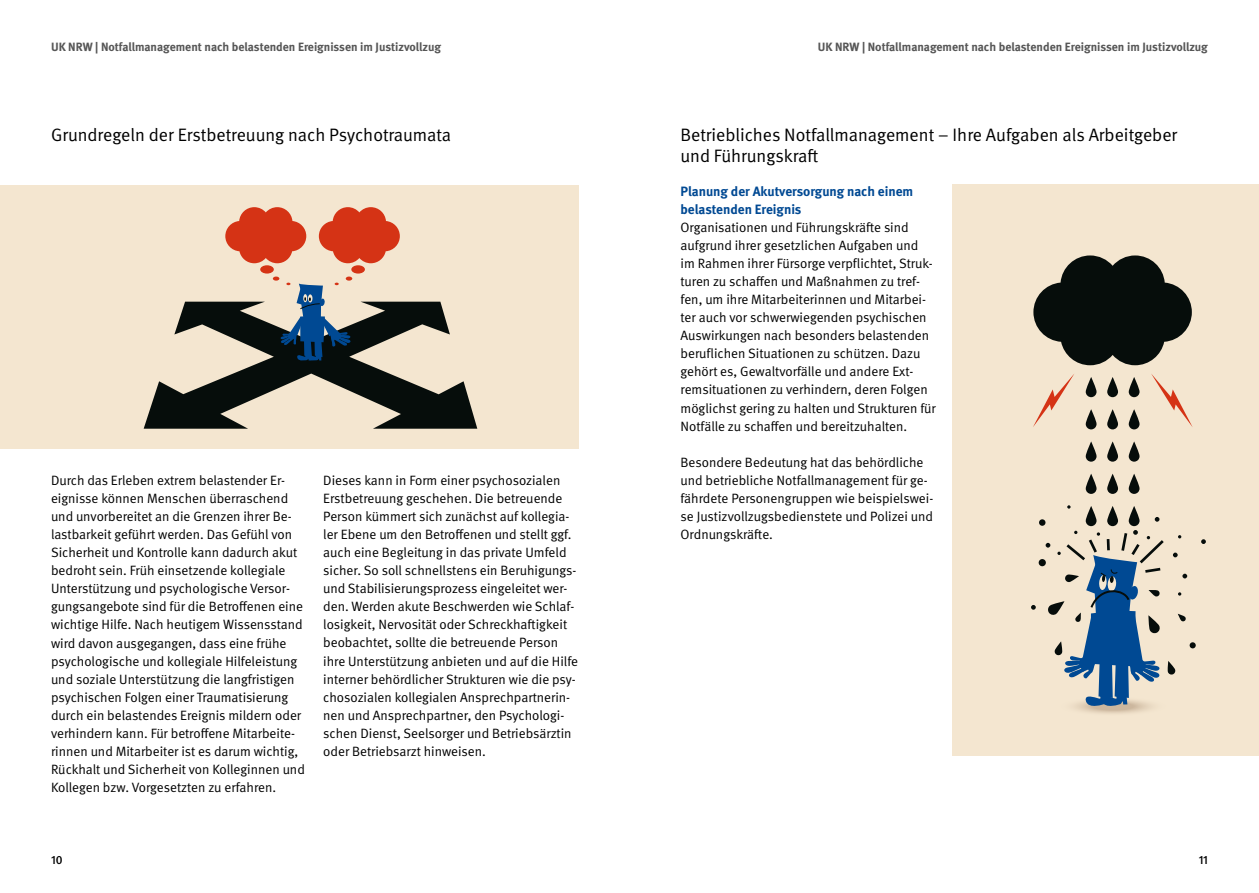
<style>
.page{position:relative;width:1259px;height:893px;background:#fff}
.page>*{position:absolute;margin:0;border:0;box-sizing:border-box;transform-origin:0 0}
.t1{font:18px/21px "DGUV Meta";color:#000}
.t2{font:13.5px/18.1px "DGUV Meta";color:#000}
.t3{font:700 13.5px/18.1px "DGUV Meta";color:#004993}
.t4{font:700 12px "DGUV Meta";color:#565656}
.t5{font:500 12px "DGUV Meta";color:#000}
</style>
<div class="page">
<div style="left:0;top:185px;width:578px;height:264px;background:#f4e6d0"></div>
<div style="left:351px;top:265px;width:14px;height:9px;background:#d53315;border-radius:50%"></div>
<svg style="left:319px;top:207px;width:81px;height:56px"></svg>
<div style="left:260px;top:265px;width:14px;height:9px;background:#d53315;border-radius:50%"></div>
<svg style="left:144px;top:277px;width:333px;height:152px"></svg>
<svg style="left:225px;top:207px;width:81px;height:56px"></svg>
<div style="left:952px;top:184px;width:307px;height:572px;background:#f4e6d0"></div>
<svg style="left:1151px;top:374px;width:41px;height:53px"></svg>
<svg style="left:1033px;top:374px;width:41px;height:53px"></svg>
<svg style="left:1033px;top:255px;width:158px;height:110px"></svg>
<svg style="left:1085px;top:377px;width:11px;height:20px"></svg>
<svg style="left:1107px;top:377px;width:11px;height:20px"></svg>
<svg style="left:1128px;top:377px;width:11px;height:20px"></svg>
<svg style="left:1085px;top:409px;width:11px;height:20px"></svg>
<svg style="left:1107px;top:409px;width:11px;height:20px"></svg>
<svg style="left:1128px;top:409px;width:11px;height:20px"></svg>
<svg style="left:1085px;top:441px;width:11px;height:21px"></svg>
<svg style="left:1107px;top:441px;width:11px;height:21px"></svg>
<svg style="left:1128px;top:441px;width:11px;height:21px"></svg>
<svg style="left:1085px;top:474px;width:11px;height:20px"></svg>
<svg style="left:1107px;top:474px;width:11px;height:20px"></svg>
<svg style="left:1128px;top:474px;width:11px;height:20px"></svg>
<svg style="left:1085px;top:506px;width:11px;height:20px"></svg>
<svg style="left:1107px;top:506px;width:11px;height:20px"></svg>
<svg style="left:1128px;top:506px;width:11px;height:20px"></svg>
<div style="left:1038px;top:559px;width:8px;height:7px;background:#060d0b;border-radius:50%"></div>
<div style="left:1039px;top:519px;width:6px;height:7px;background:#060d0b;border-radius:50%"></div>
<svg style="left:1201px;top:539px;width:5px;height:5px"></svg>
<svg style="left:1154px;top:517px;width:5px;height:5px"></svg>
<svg style="left:1067px;top:505px;width:3px;height:4px"></svg>
<svg style="left:1031px;top:605px;width:4px;height:5px"></svg>
<svg style="left:1045px;top:530px;width:150px;height:184px"></svg>
<p class="t4" style="left:51px;top:40px;width:391px">UK NRW | Notfallmanagement nach belastenden Ereignissen im Justizvollzug</p>
<p class="t4" style="left:818px;top:40px;width:391px">UK NRW | Notfallmanagement nach belastenden Ereignissen im Justizvollzug</p>
<h1 class="t1" style="left:51px;top:125px;width:402px">Grundregeln der Erstbetreuung nach Psychotraumata</h1>
<p class="t2" style="left:51px;top:471px;width:255px">Durch das Erleben extrem belastender Er&shy;eignisse können Menschen überraschend und unvorbereitet an die Grenzen ihrer Be&shy;lastbarkeit geführt werden. Das Gefühl von Sicherheit und Kontrolle kann dadurch akut bedroht sein. Früh einsetzende kollegiale Unterstützung und psychologische Versor&shy;gungsangebote sind für die Betroffenen eine wichtige Hilfe. Nach heutigem Wissensstand wird davon ausgegangen, dass eine frühe psychologische und kollegiale Hilfeleistung und soziale Unterstützung die langfristigen psychischen Folgen einer Traumatisierung durch ein belastendes Ereignis mildern oder verhindern kann. Für betroffene Mitarbeite&shy;rinnen und Mitarbeiter ist es darum wichtig, Rückhalt und Sicherheit von Kolleginnen und Kollegen bzw. Vorgesetzten zu erfahren.</p>
<p class="t2" style="left:323px;top:471px;width:256px">Dieses kann in Form einer psychosozialen Erstbetreuung geschehen. Die betreuende Person kümmert sich zunächst auf kollegia&shy;ler Ebene um den Betroffenen und stellt ggf. auch eine Begleitung in das private Umfeld sicher. So soll schnellstens ein Beruhigungs&shy;und Stabilisierungsprozess eingeleitet wer&shy;den. Werden akute Beschwerden wie Schlaf&shy;losigkeit, Nervosität oder Schreckhaftigkeit beobachtet, sollte die betreuende Person ihre Unterstützung anbieten und auf die Hilfe interner behördlicher Strukturen wie die psy&shy;chosozialen kollegialen Ansprechpartnerin&shy;nen und Ansprechpartner, den Psychologi&shy;schen Dienst, Seelsorger und Betriebsärztin oder Betriebsarzt hinweisen.</p>
<h1 class="t1" style="left:680px;top:125px;width:498px">Betriebliches Notfallmanagement – Ihre Aufgaben als Arbeitgeber und Führungskraft</h1>
<p class="t3" style="left:680px;top:182px;width:234px">Planung der Akutversorgung nach einem belastenden Ereignis</p>
<p class="t2" style="left:680px;top:218px;width:257px">Organisationen und Führungskräfte sind aufgrund ihrer gesetzlichen Aufgaben und im Rahmen ihrer Fürsorge verpflichtet, Struk&shy;turen zu schaffen und Maßnahmen zu tref&shy;fen, um ihre Mitarbeiterinnen und Mitarbei&shy;ter auch vor schwerwiegenden psychischen Auswirkungen nach besonders belastenden beruflichen Situationen zu schützen. Dazu gehört es, Gewaltvorfälle und andere Ext&shy;remsituationen zu verhindern, deren Folgen möglichst gering zu halten und Strukturen für Notfälle zu schaffen und bereitzuhalten.</p>
<p class="t2" style="left:680px;top:453px;width:254px">Besondere Bedeutung hat das behördliche und betriebliche Notfallmanagement für ge&shy;fährdete Personengruppen wie beispielswei&shy;se Justizvollzugsbedienstete und Polizei und Ordnungskräfte.</p>
<p class="t5" style="left:51px;top:853px;width:13px">10</p>
<p class="t5" style="left:1198px;top:853px;width:11px">11</p>
</div>
